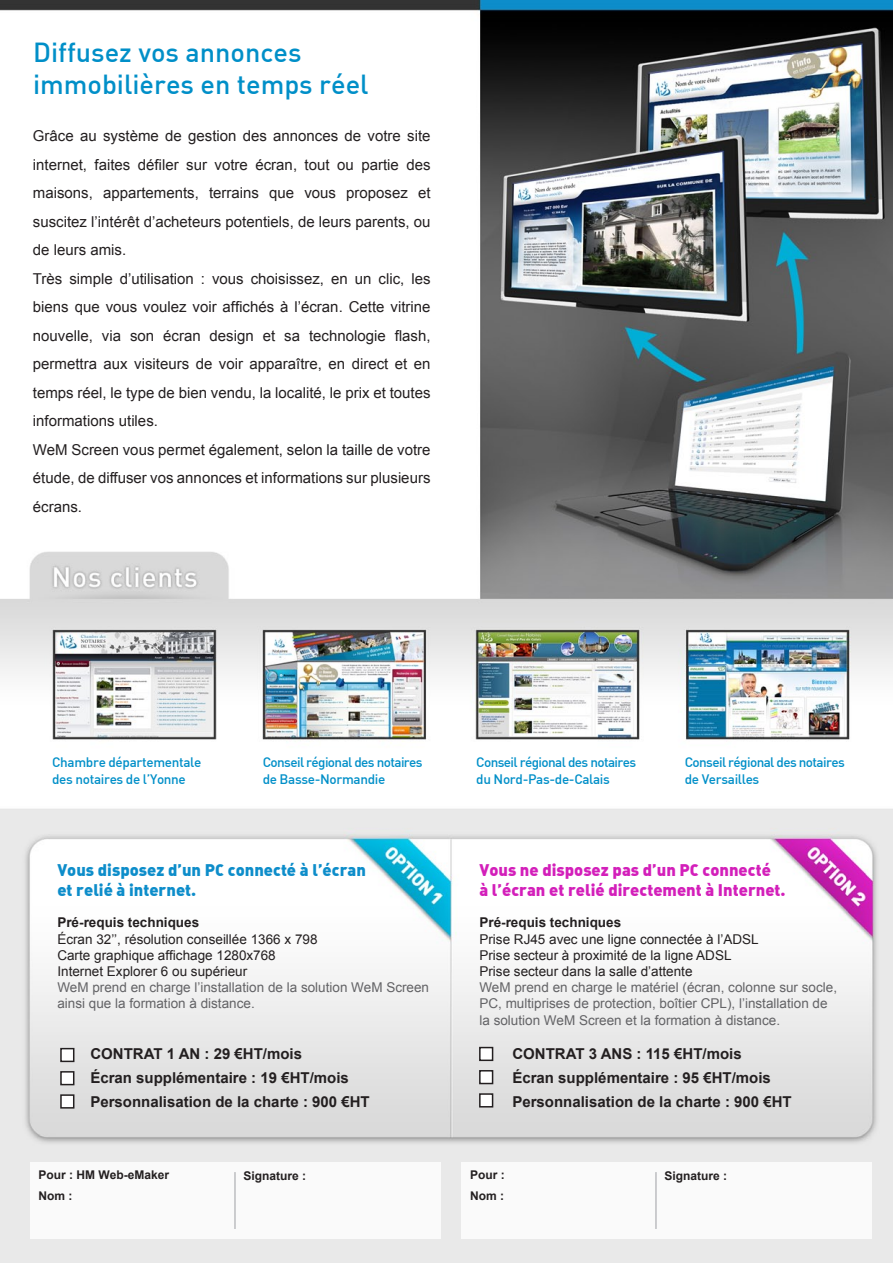
<style>
.page{position:relative;width:893px;height:1263px;background:#fff}
.page>*{position:absolute;margin:0;border:0;box-sizing:border-box;transform-origin:0 0}
.t1{font:500 27px/32.4px "DIN";color:#008fc8}
.t2{font:16.5px/19.8px "DIN Black Alternate";color:#d31fba}
.t3{font:16.5px/19.8px "DIN Black Alternate";color:#0d8dca}
.t4{font:15px/28.5px "Arial";color:#231f20}
.t5{font:700 15px/24px "Arial";color:#231f20}
.t6{font:13.5px/16.2px "Arial";color:#636366}
.t7{font:13.5px/16.2px "Arial";color:#231f20}
.t8{font:500 13.5px/16.2px "DIN";letter-spacing:-.045em;color:#008fc8}
.t9{font:500 13.5px/16.2px "DIN";letter-spacing:-.025em;color:#008fc8}
.t10{font:700 13.5px "Arial";color:#231f20}
.t11{font:700 12px/21px "Arial";color:#231f20}
</style>
<div class="page">
<img style="left:0;top:0;width:893px;height:1263px">
<div style="left:30px;top:1162px;width:410px;height:76px;background:#fafafa"></div>
<hr style="left:234px;top:1172px;width:2px;height:57px;background:#bcbdc0">
<div style="left:461px;top:1162px;width:411px;height:76px;background:#fafafa"></div>
<hr style="left:655px;top:1172px;width:2px;height:57px;background:#bcbdc0">
<div style="left:61px;top:1049px;width:13px;height:12px;background:#fff"></div>
<div style="left:60px;top:1048px;width:14px;height:14px;border:2px solid #231f20"></div>
<div style="left:61px;top:1072px;width:13px;height:12px;background:#fff"></div>
<div style="left:60px;top:1071px;width:14px;height:14px;border:2px solid #231f20"></div>
<div style="left:61px;top:1095px;width:13px;height:13px;background:#fff"></div>
<div style="left:60px;top:1094px;width:14px;height:14px;border:2px solid #231f20"></div>
<div style="left:480px;top:1047px;width:13px;height:13px;background:#fff"></div>
<div style="left:479px;top:1047px;width:14px;height:14px;border:2px solid #231f20"></div>
<div style="left:480px;top:1071px;width:13px;height:12px;background:#fff"></div>
<div style="left:479px;top:1070px;width:14px;height:14px;border:2px solid #231f20"></div>
<div style="left:480px;top:1094px;width:13px;height:13px;background:#fff"></div>
<div style="left:479px;top:1093px;width:14px;height:14px;border:2px solid #231f20"></div>
<h1 class="t1" style="left:33px;top:35px;width:337px">Diffusez vos annonces immobilières en temps réel</h1>
<p class="t4" style="left:33px;top:122px;width:399px">Grâce au système de gestion des annonces de votre site internet, faites défiler sur votre écran, tout ou partie des maisons, appartements, terrains que vous proposez et suscitez l’intérêt d’acheteurs potentiels, de leurs parents, ou de leurs amis.<br>Très simple d’utilisation : vous choisissez, en un clic, les biens que vous voulez voir affichés à l’écran. Cette vitrine nouvelle, via son écran design et sa technologie flash, permettra aux visiteurs de voir apparaître, en direct et en temps réel, le type de bien vendu, la localité, le prix et toutes informations utiles.<br>WeM Screen vous permet également, selon la taille de votre étude, de diffuser vos annonces et informations sur plusieurs écrans.</p>
<p class="t9" style="left:52px;top:754px;width:151px">Chambre départementale des notaires de l’Yonne</p>
<p class="t8" style="left:263px;top:754px;width:162px">Conseil régional des notaires de Basse-Normandie</p>
<p class="t8" style="left:476px;top:754px;width:162px">Conseil régional des notaires du Nord-Pas-de-Calais</p>
<p class="t8" style="left:685px;top:754px;width:162px">Conseil régional des notaires de Versailles</p>
<p class="t3" style="left:57px;top:859px;width:310px">Vous disposez d’un PC connecté à l’écran et relié à internet.</p>
<p class="t10" style="left:57px;top:914px;width:143px">Pré-requis techniques</p>
<p class="t7" style="left:57px;top:931px;width:262px">Écran 32’’, résolution conseillée 1366 x 798<br>Carte graphique affichage 1280x768<br>Internet Explorer 6 ou supérieur</p>
<p class="t6" style="left:57px;top:979px;width:373px">WeM prend en charge l’installation de la solution WeM Screen ainsi que la formation à distance.</p>
<p class="t5" style="left:90px;top:1042px;width:281px">CONTRAT 1 AN : 29 €HT/mois<br>Écran supplémentaire : 19 €HT/mois<br>Personnalisation de la charte : 900 €HT</p>
<p class="t2" style="left:479px;top:859px;width:308px">Vous ne disposez pas d’un PC connecté<br>à l’écran et relié directement à Internet.</p>
<p class="t10" style="left:479px;top:914px;width:143px">Pré-requis techniques</p>
<p class="t7" style="left:479px;top:931px;width:281px">Prise RJ45 avec une ligne connectée à l’ADSL<br>Prise secteur à proximité de la ligne ADSL<br>Prise secteur dans la salle d’attente</p>
<p class="t6" style="left:479px;top:979px;width:359px">WeM prend en charge le matériel (écran, colonne sur socle,<br>PC, multiprises de protection, boîtier CPL), l’installation de la solution WeM Screen et la formation à distance.</p>
<p class="t5" style="left:512px;top:1042px;width:281px">CONTRAT 3 ANS : 115 €HT/mois<br>Écran supplémentaire : 95 €HT/mois<br>Personnalisation de la charte : 900 €HT</p>
<p class="t11" style="left:38px;top:1165px;width:132px">Pour : HM Web-eMaker<br>Nom :</p>
<p class="t11" style="left:243px;top:1165px;width:64px">Signature :</p>
<p class="t11" style="left:470px;top:1165px;width:36px">Pour :<br>Nom :</p>
<p class="t11" style="left:664px;top:1165px;width:64px">Signature :</p>
</div>
